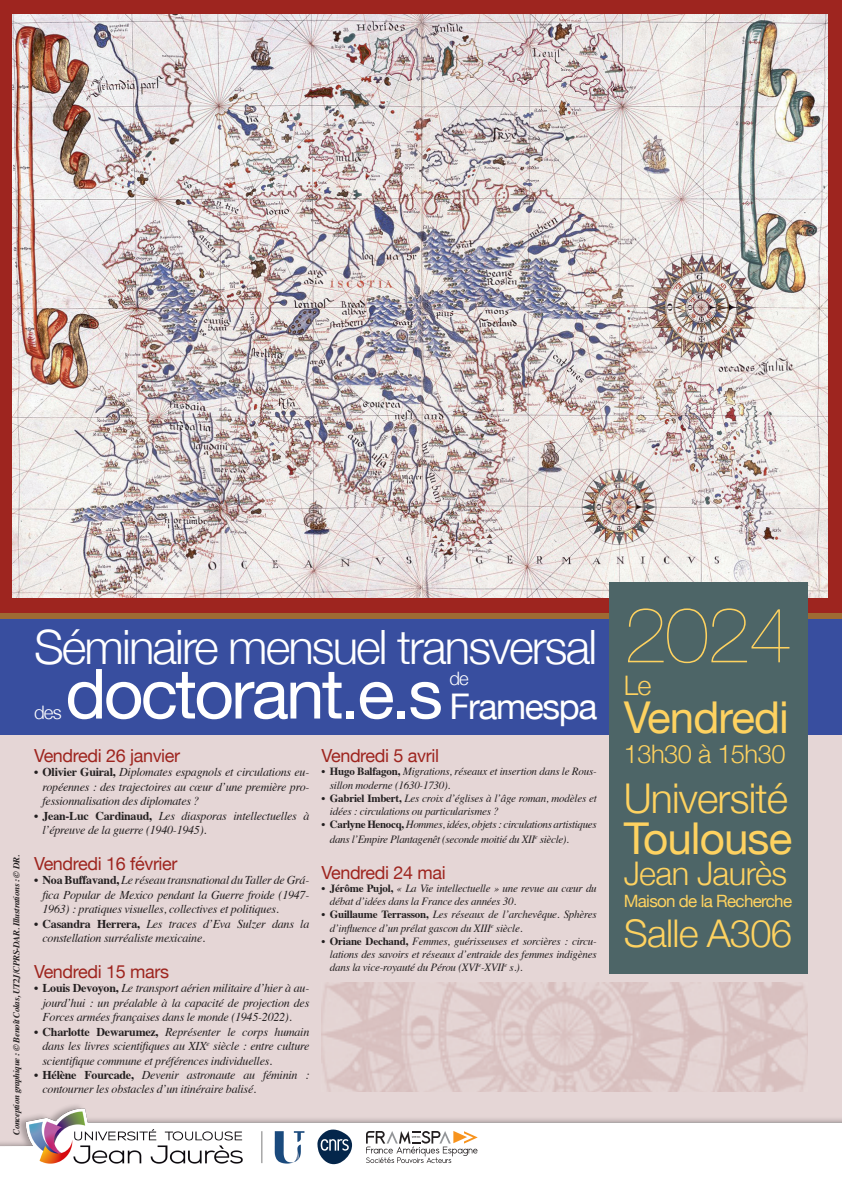
<style>
.page{position:relative;width:842px;height:1191px;background:#fff}
.page>*{position:absolute;margin:0;border:0;box-sizing:border-box;transform-origin:0 0}
.t1{font:200 77.8px "Helvetica Neue";color:#fed260}
.t2{font:69.3px "Helvetica Neue";letter-spacing:-.04em;color:#fff}
.t3{font:300 47.3px "Helvetica Neue";letter-spacing:-.04em;color:#fff}
.t4{font:43.9px "Helvetica Neue";letter-spacing:-.02em;color:#fed260}
.t5{font:300 41px "Helvetica Neue";letter-spacing:-.02em;color:#fed260}
.t6{font:300 38.2px "Helvetica Neue";letter-spacing:-.02em;color:#fed260}
.t7{font:35.3px "Helvetica Neue";letter-spacing:-.04em;color:#fff}
.t8{font:300 32.5px "Helvetica Neue";letter-spacing:-.02em;color:#fed260}
.t9{font:300 26.9px "Helvetica Neue";color:#fed260}
.t10{font:300 25.5px "Helvetica Neue";letter-spacing:-.02em;color:#fed260}
.t11{font:300 18.6px "Helvetica Neue";color:#fff}
.t12{font:300 18.5px "Helvetica Neue";color:#fff}
.t13{font:18px "Helvetica Neue";letter-spacing:-.02em;color:#9e251f}
.t14{font:17px "Helvetica Neue";letter-spacing:-.04em;color:#fed260}
.t15{font:italic 12px/14.4px "Times";letter-spacing:-.02em;color:#231f20;text-align:justify}
.t16{font:italic 11px/13.2px "Times";letter-spacing:-.02em;color:#231f20}
.t17{font:italic 700 9px "Times";letter-spacing:-.03em;color:#231f20}
.s1{font-weight:700;font-style:normal}
</style>
<div class="page">
<div style="left:0;top:734px;width:842px;height:368px;background:#e5d6d6"></div>
<img style="left:322px;top:982px;width:486px;height:109px">
<svg style="left:0;top:612px;width:842px;height:6px;background:#9e5f2f"></svg>
<div style="left:0;top:0;width:842px;height:612px;background:#9e251f"></div>
<img style="left:13px;top:14px;width:815px;height:583px">
<div style="left:0;top:618px;width:842px;height:116px;background:#384e9f"></div>
<div style="left:609px;top:583px;width:199px;height:391px;background:#4d6567"></div>
<div style="left:0;top:1102px;width:842px;height:89px;background:#e5d6d6"></div>
<img style="left:0;top:1106px;width:842px;height:85px">
<svg style="left:317px;top:1129px;width:35px;height:35px"></svg>
<svg style="left:366px;top:1130px;width:112px;height:33px;background:#d7d3cf"></svg>
<p class="t17" style="left:8px;top:1135px;width:282px;rotate:-90deg">Conception graphique : © Benoît Colas, UT2J/CPRS-DAR. Illustrations : © DR.</p>
<p class="t3" style="left:34px;top:609px;width:565px">Séminaire mensuel transversal</p>
<p class="t2" style="left:65px;top:644px;width:379px">doctorant.e.s</p>
<p class="t12" style="left:449px;top:664px;width:21px">de</p>
<p class="t7" style="left:449px;top:681px;width:149px">Framespa</p>
<p class="t11" style="left:34px;top:697px;width:29px">des</p>
<p class="t13" style="left:34px;top:742px;width:148px">Vendredi 26 janvier</p>
<p class="t15" style="left:43px;top:764px;width:268px;text-indent:-9px"><span class="s1">• Olivier Guiral,</span> Diplomates espagnols et circulations eu&shy;ropéennes : des trajectoires au cœur d’une première pro&shy;fessionnalisation des diplomates ?</p>
<p class="t15" style="left:43px;top:807px;width:268px;text-indent:-9px"><span class="s1">• Jean-Luc Cardinaud,</span> Les diasporas intellectuelles à l’épreuve de la guerre (1940-1945).</p>
<p class="t13" style="left:34px;top:850px;width:145px">Vendredi 16 février</p>
<p class="t15" style="left:43px;top:872px;width:268px;text-indent:-9px"><span class="s1">• Noa Buffavand,</span> Le réseau transnational du Taller de Grá&shy;fica Popular de Mexico pendant la Guerre froide (1947- 1963) : pratiques visuelles, collectives et politiques.</p>
<p class="t15" style="left:43px;top:915px;width:268px;text-indent:-9px"><span class="s1">• Casandra Herrera,</span> Les traces d’Eva Sulzer dans la constellation surréaliste mexicaine.</p>
<p class="t13" style="left:34px;top:958px;width:137px">Vendredi 15 mars</p>
<p class="t15" style="left:43px;top:980px;width:268px;text-indent:-9px"><span class="s1">• Louis Devoyon,</span> Le transport aérien militaire d’hier à au&shy;jourd’hui : un préalable à la capacité de projection des Forces armées françaises dans le monde (1945-2022).</p>
<p class="t15" style="left:43px;top:1023px;width:268px;text-indent:-9px"><span class="s1">• Charlotte Dewarumez,</span> Représenter le corps humain dans les livres scientifiques au XIX<sup>e</sup> siècle : entre culture scientifique commune et préférences individuelles.</p>
<p class="t15" style="left:43px;top:1067px;width:268px;text-indent:-9px"><span class="s1">• Hélène Fourcade,</span> Devenir astronaute au féminin : contourner les obstacles d’un itinéraire balisé.</p>
<p class="t13" style="left:321px;top:743px;width:119px">Vendredi 5 avril</p>
<p class="t16" style="left:330px;top:764px;width:268px;text-indent:-9px"><span class="s1">• Hugo Balfagon,</span> Migrations, réseaux et insertion dans le Rous&shy;sillon moderne (1630-1730).</p>
<p class="t16" style="left:330px;top:791px;width:268px;text-indent:-9px"><span class="s1">• Gabriel Imbert,</span> Les croix d’églises à l’âge roman, modèles et idées : circulations ou particularismes ?</p>
<p class="t16" style="left:330px;top:816px;width:268px;line-height:14.4px;text-indent:-9px"><span class="s1">• Carlyne Henocq,</span> Hommes, idées, objets : circulations artistiques dans l’Empire Plantagenêt (seconde moitié du XII<sup>e</sup> siècle).</p>
<p class="t13" style="left:321px;top:859px;width:126px">Vendredi 24 mai</p>
<p class="t16" style="left:330px;top:881px;width:268px;text-indent:-9px"><span class="s1">• Jérôme Pujol,</span> « La Vie intellectuelle » une revue au cœur du débat d’idées dans la France des années 30.</p>
<p class="t16" style="left:330px;top:907px;width:268px;text-indent:-9px"><span class="s1">• Guillaume Terrasson,</span> Les réseaux de l’archevêque. Sphères d’influence d’un prélat gascon du XIII<sup>e</sup> siècle.</p>
<p class="t16" style="left:330px;top:933px;width:268px;text-align:justify;text-indent:-9px"><span class="s1">• Oriane Dechand,</span> Femmes, guérisseuses et sorcières : circu&shy;lations des savoirs et réseaux d’entraide des femmes indigènes dans la vice-royauté du Pérou (XVI<sup>e</sup>-XVII<sup>e</sup> s.).</p>
<p class="t1" style="left:624px;top:574px;width:170px">2024</p>
<p class="t9" style="left:624px;top:663px;width:29px">Le</p>
<p class="t4" style="left:624px;top:685px;width:167px">Vendredi</p>
<p class="t10" style="left:624px;top:733px;width:163px">13h30 à 15h30</p>
<p class="t5" style="left:624px;top:765px;width:166px">Université</p>
<p class="t4" style="left:624px;top:806px;width:170px">Toulouse</p>
<p class="t8" style="left:624px;top:847px;width:165px">Jean Jaurès</p>
<p class="t14" style="left:624px;top:889px;width:170px">Maison de la Recherche</p>
<p class="t6" style="left:624px;top:902px;width:170px">Salle A306</p>
</div>
